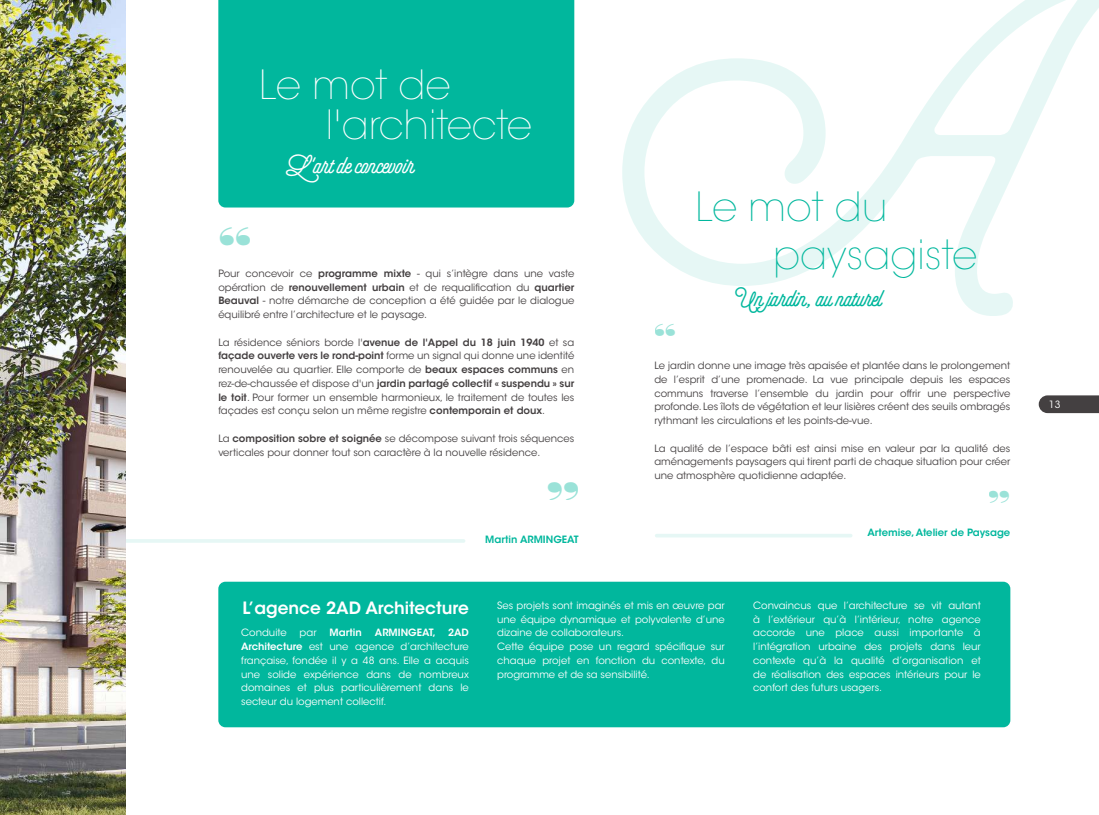
<style>
.page{position:relative;width:1099px;height:815px;background:#fff}
.page>*{position:absolute;margin:0;border:0;box-sizing:border-box;transform-origin:0 0}
.t1{font:900 412.5px "Selfie";color:#01b79d}
.t2{font:45px "Bodoni Poster";color:#01b79d}
.t3{font:200 40px/40px "ITC Avant Garde Std";color:#fff}
.t4{font:200 40px/48px "ITC Avant Garde Std";color:#01b79d}
.t5{font:30px "Bodoni Poster";color:#01b79d}
.t6{font:900 26.25px "Selfie";color:#01b79d}
.t7{font:900 26.25px "Selfie";color:#fff}
.t8{font:600 16.88px "ITC Avant Garde Std";color:#fff}
.t9{font:10px/13.8px "ITC Avant Garde Std";color:#444041;text-align:justify}
.t10{font:10px/13.8px "ITC Avant Garde Std";color:#fff;text-align:justify}
.t11{font:600 10px "ITC Avant Garde Std";color:#01b79d}
.t12{font:600 10px "ITC Avant Garde Std";color:#fff}
.s1{font-weight:600}
</style>
<div class="page">
<hr style="left:122px;top:539px;width:341px;height:4px;background:#e6f7f5">
<div style="left:218px;top:0;width:356px;height:208px;background:#01b79d"></div>
<svg style="left:1038px;top:395px;width:60px;height:18px"></svg>
<div style="left:218px;top:582px;width:792px;height:145px;background:#01b79d"></div>
<hr style="left:656px;top:534px;width:194px;height:4px;background:#e6f7f5">
<img style="left:0;top:0;width:125px;height:815px">
<h3 class="t3" style="left:326px;top:66px;width:207px;text-indent:-66px">Le mot de l'architecte</h3>
<h3 class="t7" style="left:286px;top:149px;width:130px">L'art de concevoir</h3>
<h2 class="t2" style="left:218px;top:216px;width:34px">“</h2>
<p class="t9" style="left:218px;top:267px;width:357px">Pour concevoir ce <span class="s1">programme mixte</span> - qui s’intègre dans une vaste opération de <span class="s1">renouvellement urbain</span> et de requalification du <span class="s1">quartier Beauval</span> - notre démarche de conception a été guidée par le dialogue équilibré entre l’architecture et le paysage.</p>
<p class="t9" style="left:218px;top:335px;width:357px">La résidence séniors borde l'<span class="s1">avenue de l'Appel du 18 juin 1940</span> et sa <span class="s1">façade ouverte vers le rond-point</span> forme un signal qui donne une identité renouvelée au quartier. Elle comporte de <span class="s1">beaux espaces communs</span> en rez-de-chaussée et dispose d'un <span class="s1">jardin partagé collectif « suspendu » sur le toit</span>. Pour former un ensemble harmonieux, le traitement de toutes les façades est conçu selon un même registre <span class="s1">contemporain et doux</span>.</p>
<p class="t9" style="left:218px;top:432px;width:357px">La <span class="s1">composition sobre et soignée</span> se décompose suivant trois séquences verticales pour donner tout son caractère à la nouvelle résidence.</p>
<h2 class="t2" style="left:546px;top:470px;width:34px">”</h2>
<p class="t11" style="left:485px;top:533px;width:95px">Martin ARMINGEAT</p>
<h1 class="t1" style="left:614px;top:-136px;width:448px">A</h1>
<h3 class="t4" style="left:773px;top:184px;width:205px;text-indent:-78px">Le mot du paysagiste</h3>
<h3 class="t6" style="left:735px;top:281px;width:148px">Un jardin, au naturel</h3>
<h3 class="t5" style="left:654px;top:316px;width:23px">“</h3>
<p class="t9" style="left:654px;top:359px;width:357px">Le jardin donne une image très apaisée et plantée dans le prolongement de l’esprit d’une promenade. La vue principale depuis les espaces communs traverse l’ensemble du jardin pour offrir une perspective profonde. Les îlots de végétation et leur lisières créent des seuils ombragés rythmant les circulations et les points-de-vue.</p>
<p class="t9" style="left:654px;top:441px;width:357px">La qualité de l’espace bâti est ainsi mise en valeur par la qualité des aménagements paysagers qui tirent parti de chaque situation pour créer une atmosphère quotidienne adaptée.</p>
<h3 class="t5" style="left:988px;top:483px;width:23px">”</h3>
<p class="t11" style="left:867px;top:526px;width:144px">Artemise, Atelier de Paysage</p>
<p class="t10" style="left:1048px;top:397px;width:13px">13</p>
<h3 class="t8" style="left:242px;top:597px;width:228px">L’agence 2AD Architecture</h3>
<p class="t10" style="left:241px;top:626px;width:47px">Conduite</p>
<p class="t10" style="left:299px;top:626px;width:18px">par</p>
<p class="t12" style="left:329px;top:626px;width:34px">Martin</p>
<p class="t10" style="left:241px;top:626px;width:229px;text-indent:134px"><span class="s1">ARMINGEAT, 2AD Architecture</span> est une agence d’architecture française, fondée il y a 48 ans. Elle a acquis une solide expérience dans de nombreux domaines et plus particulièrement dans le secteur du logement collectif.</p>
<p class="t10" style="left:497px;top:598px;width:229px;text-align:left">Ses projets sont imaginés et mis en œuvre par une équipe dynamique et polyvalente d’une dizaine de collaborateurs.<br>Cette équipe pose un regard spécifique sur chaque projet en fonction du contexte, du programme et de sa sensibilité.</p>
<p class="t10" style="left:753px;top:598px;width:229px">Convaincus que l’architecture se vit autant à l’extérieur qu’à l’intérieur, notre agence accorde une place aussi importante à l’intégration urbaine des projets dans leur contexte qu’à la qualité d’organisation et de réalisation des espaces intérieurs pour le confort des futurs usagers.</p>
</div>
